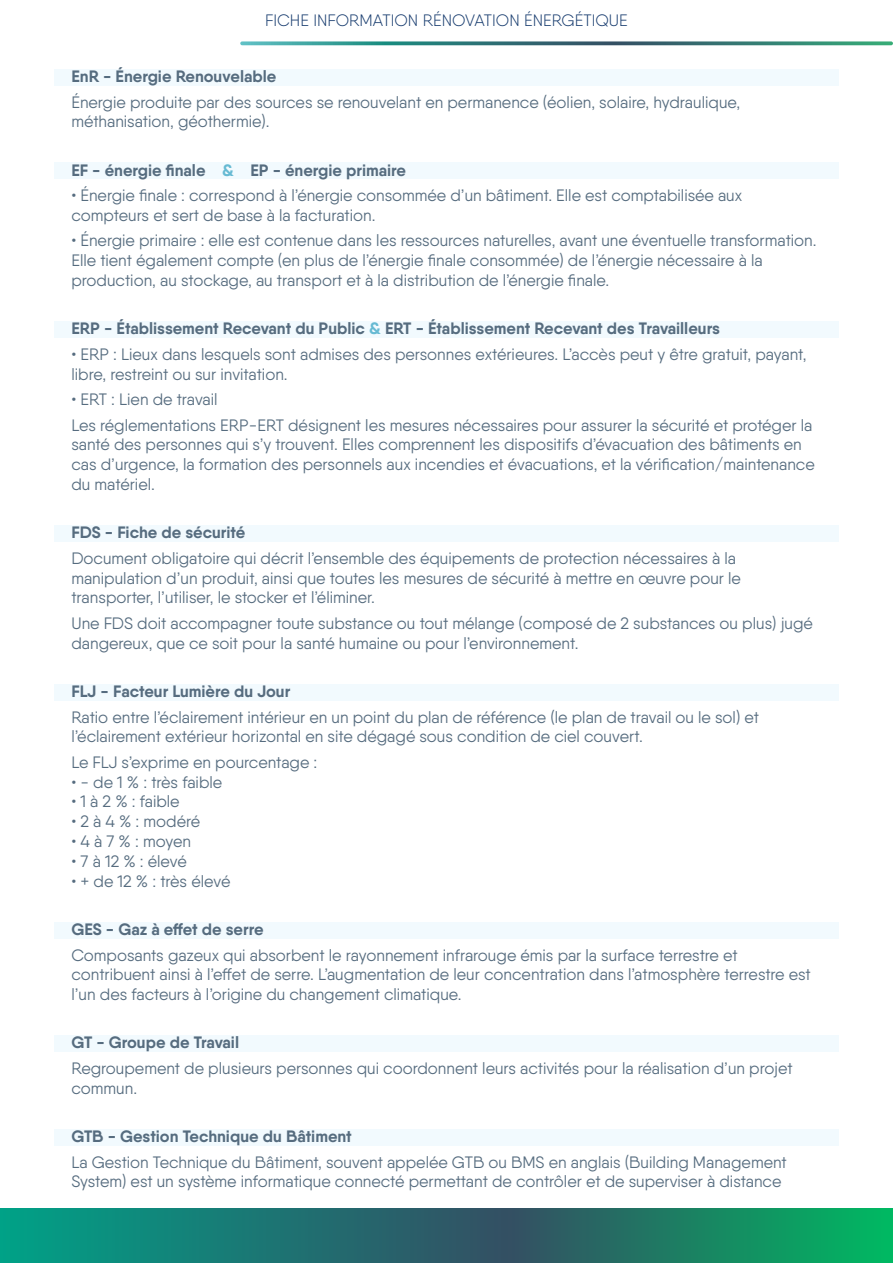
<style>
.page{position:relative;width:893px;height:1263px;background:#fff}
.page>*{position:absolute;margin:0;border:0;box-sizing:border-box;transform-origin:0 0}
.t1{font:16.5px/19.8px "Qanelas";color:#566c7f}
.t2{font:700 16.5px "Qanelas";color:#566c7f}
.t3{font:300 16.5px "Qanelas";color:#1a3e70}
.s1{color:#67bad3}
</style>
<div class="page">
<svg style="left:0;top:1209px;width:893px;height:54px;background:#1a7d6c"></svg>
<svg style="left:240px;top:41px;width:653px;height:4px;background:#4b8f8b"></svg>
<div style="left:54px;top:69px;width:784px;height:16px;background:#f2fafe"></div>
<div style="left:54px;top:162px;width:784px;height:17px;background:#f2fafe"></div>
<div style="left:54px;top:321px;width:784px;height:17px;background:#f2fafe"></div>
<div style="left:54px;top:525px;width:784px;height:17px;background:#f2fafe"></div>
<div style="left:54px;top:684px;width:784px;height:16px;background:#f2fafe"></div>
<div style="left:54px;top:922px;width:784px;height:16px;background:#f2fafe"></div>
<div style="left:54px;top:1035px;width:784px;height:17px;background:#f2fafe"></div>
<div style="left:54px;top:1129px;width:784px;height:16px;background:#f2fafe"></div>
<p class="t3" style="left:265px;top:10px;width:364px">FICHE INFORMATION RÉNOVATION ÉNERGÉTIQUE</p>
<p class="t2" style="left:71px;top:66px;width:206px">EnR - Énergie Renouvelable</p>
<p class="t1" style="left:71px;top:92px;width:670px">Énergie produite par des sources se renouvelant en permanence (éolien, solaire, hydraulique, méthanisation, géothermie).</p>
<p class="t2" style="left:71px;top:160px;width:336px">EF - énergie finale <span class="s1">&amp;</span> EP - énergie primaire</p>
<p class="t1" style="left:71px;top:185px;width:672px">• Énergie finale : correspond à l’énergie consommée d’un bâtiment. Elle est comptabilisée aux compteurs et sert de base à la facturation.</p>
<p class="t1" style="left:71px;top:231px;width:747px">• Énergie primaire : elle est contenue dans les ressources naturelles, avant une éventuelle transformation.<br>Elle tient également compte (en plus de l’énergie finale consommée) de l’énergie nécessaire à la production, au stockage, au transport et à la distribution de l’énergie finale.</p>
<p class="t2" style="left:71px;top:318px;width:650px">ERP - Établissement Recevant du Public <span class="s1">&amp;</span> ERT - Établissement Recevant des Travailleurs</p>
<p class="t1" style="left:71px;top:344px;width:737px">• ERP : Lieux dans lesquels sont admises des personnes extérieures. L’accès peut y être gratuit, payant, libre, restreint ou sur invitation.</p>
<p class="t1" style="left:71px;top:386px;width:742px;line-height:25.5px">• ERT : Lien de travail<br>Les réglementations ERP-ERT désignent les mesures nécessaires pour assurer la sécurité et protéger la</p>
<p class="t1" style="left:71px;top:435px;width:745px">santé des personnes qui s’y trouvent. Elles comprennent les dispositifs d’évacuation des bâtiments en cas d’urgence, la formation des personnels aux incendies et évacuations, et la vérification/maintenance du matériel.</p>
<p class="t2" style="left:71px;top:522px;width:175px">FDS - Fiche de sécurité</p>
<p class="t1" style="left:71px;top:548px;width:671px">Document obligatoire qui décrit l’ensemble des équipements de protection nécessaires à la manipulation d’un produit, ainsi que toutes les mesures de sécurité à mettre en œuvre pour le transporter, l’utiliser, le stocker et l’éliminer.</p>
<p class="t1" style="left:71px;top:613px;width:743px">Une FDS doit accompagner toute substance ou tout mélange (composé de 2 substances ou plus) jugé dangereux, que ce soit pour la santé humaine ou pour l’environnement.</p>
<p class="t2" style="left:71px;top:681px;width:220px">FLJ - Facteur Lumière du Jour</p>
<p class="t1" style="left:71px;top:707px;width:689px">Ratio entre l’éclairement intérieur en un point du plan de référence (le plan de travail ou le sol) et l’éclairement extérieur horizontal en site dégagé sous condition de ciel couvert.</p>
<p class="t1" style="left:71px;top:752px;width:247px">Le FLJ s’exprime en pourcentage :</p>
<p class="t1" style="left:71px;top:772px;width:152px">• - de 1 % : très faible</p>
<p class="t1" style="left:71px;top:792px;width:110px">• 1 à 2 % : faible</p>
<p class="t1" style="left:71px;top:811px;width:130px">• 2 à 4 % : modéré</p>
<p class="t1" style="left:71px;top:831px;width:121px">• 4 à 7 % : moyen</p>
<p class="t1" style="left:71px;top:851px;width:117px">• 7 à 12 % : élevé</p>
<p class="t1" style="left:71px;top:871px;width:160px">• + de 12 % : très élevé</p>
<p class="t2" style="left:71px;top:919px;width:194px">GES - Gaz à effet de serre</p>
<p class="t1" style="left:71px;top:945px;width:741px">Composants gazeux qui absorbent le rayonnement infrarouge émis par la surface terrestre et contribuent ainsi à l’effet de serre. L’augmentation de leur concentration dans l’atmosphère terrestre est l’un des facteurs à l’origine du changement climatique.</p>
<p class="t2" style="left:71px;top:1032px;width:169px">GT - Groupe de Travail</p>
<p class="t1" style="left:71px;top:1058px;width:723px">Regroupement de plusieurs personnes qui coordonnent leurs activités pour la réalisation d’un projet commun.</p>
<p class="t2" style="left:71px;top:1126px;width:282px">GTB - Gestion Technique du Bâtiment</p>
<p class="t1" style="left:71px;top:1152px;width:717px">La Gestion Technique du Bâtiment, souvent appelée GTB ou BMS en anglais (Building Management<br>System) est un système informatique connecté permettant de contrôler et de superviser à distance</p>
</div>
